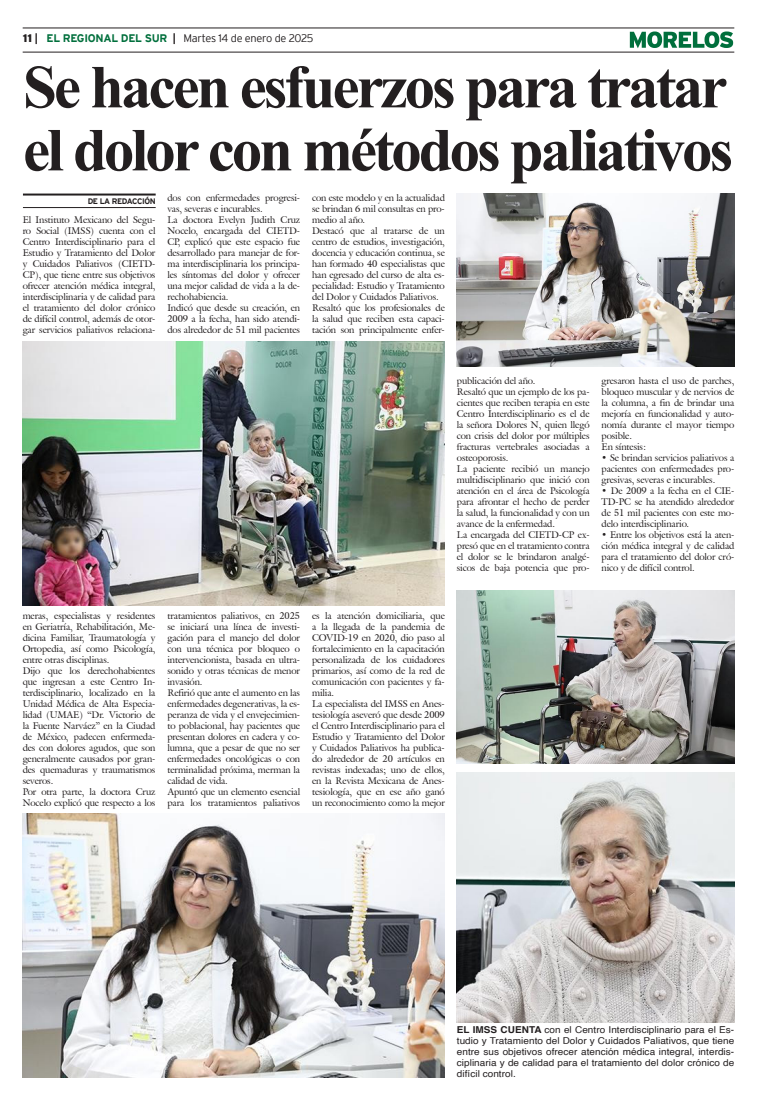
<style>
.page{position:relative;width:757px;height:1106px;background:#fff}
.page>*{position:absolute;margin:0;border:0;box-sizing:border-box;transform-origin:0 0}
.Cabeza_01{font:700 61px "Times New Roman";letter-spacing:-.05em;color:#231f20}
.t1{font:300 11px "Interstate";letter-spacing:-.025em;color:#231f20}
.t2{font:9.5px/11px "Galliard IT Cby BT";letter-spacing:-.01em;color:#231f20;text-align:justify}
.Pie_de_foto{font:9.5px/11px "Helvetica";letter-spacing:.005em;color:#231f20;text-align:justify;scale:1.05 1}
.t3{font:700 8px "Interstate";letter-spacing:-.05em;color:#231f20}
.s1{font-weight:900}
.s2{font-weight:700}
.s3{font-weight:700;color:#006f3c}
</style>
<div class="page">
<hr style="left:23px;top:28px;width:711px;height:1px;background:#231f20">
<hr style="left:23px;top:52px;width:711px;height:1px;background:#231f20">
<svg style="left:630px;top:31px;width:103px;height:17px"></svg>
<hr style="left:23px;top:193px;width:133px;height:2px;background:#231f20">
<hr style="left:23px;top:207px;width:133px;height:1px;background:#231f20">
<img style="left:23px;top:342px;width:422px;height:263px">
<img style="left:23px;top:814px;width:422px;height:263px">
<img style="left:457px;top:193px;width:277px;height:174px">
<img style="left:457px;top:590px;width:277px;height:174px">
<img style="left:457px;top:772px;width:277px;height:250px">
<p class="t1" style="left:23px;top:32px;width:292px"><span class="s1">11</span> <span class="s2">|</span> <span class="s3">EL REGIONAL DEL SUR</span> <span class="s2">|</span> Martes 14 de enero de 2025</p>
<p class="Cabeza_01" style="left:23px;top:43px;width:706px">Se hacen esfuerzos para tratar</p>
<p class="Cabeza_01" style="left:23px;top:106px;width:712px">el dolor con métodos paliativos</p>
<p class="t3" style="left:88px;top:197px;width:69px">DE LA REDACCIÓN</p>
<p class="t2" style="left:167px;top:192px;width:134px">dos con enfermedades progresi&shy;vas, severas e incurables.</p>
<p class="t2" style="left:167px;top:214px;width:134px">La doctora Evelyn Judith Cruz Nocelo, encargada del CIETD-CP, explicó que este espacio fue desarrollado para manejar de for&shy;ma interdisciplinaria los principa&shy;les síntomas del dolor y ofrecer una mejor calidad de vida a la de&shy;rechohabiencia.</p>
<p class="t2" style="left:167px;top:302px;width:134px">Indicó que desde su creación, en 2009 a la fecha, han sido atendi&shy;dos alrededor de 51 mil pacientes</p>
<p class="t2" style="left:312px;top:192px;width:134px">con este modelo y en la actualidad se brindan 6 mil consultas en pro&shy;medio al año.</p>
<p class="t2" style="left:312px;top:225px;width:134px">Destacó que al tratarse de un centro de estudios, investigación, docencia y educación continua, se han formado 40 especialistas que han egresado del curso de alta es&shy;pecialidad: Estudio y Tratamiento del Dolor y Cuidados Paliativos.</p>
<p class="t2" style="left:312px;top:302px;width:134px">Resaltó que los profesionales de la salud que reciben esta capaci&shy;tación son principalmente enfer-</p>
<p class="t2" style="left:23px;top:214px;width:134px">El Instituto Mexicano del Segu&shy;ro Social (IMSS) cuenta con el Centro Interdisciplinario para el Estudio y Tratamiento del Dolor y Cuidados Paliativos (CIETD-CP), que tiene entre sus objetivos ofrecer atención médica integral, interdisciplinaria y de calidad para el tratamiento del dolor crónico de difícil control, además de otor&shy;gar servicios paliativos relaciona-</p>
<p class="t2" style="left:457px;top:375px;width:80px">publicación del año.</p>
<p class="t2" style="left:457px;top:386px;width:134px">Resaltó que un ejemplo de los pa&shy;cientes que reciben terapia en este Centro Interdisciplinario es el de la señora Dolores N, quien llegó con crisis del dolor por múltiples fracturas vertebrales asociadas a osteoporosis.</p>
<p class="t2" style="left:457px;top:463px;width:134px">La paciente recibió un manejo multidisciplinario que inició con atención en el área de Psicología para afrontar el hecho de perder la salud, la funcionalidad y con un avance de la enfermedad.</p>
<p class="t2" style="left:457px;top:529px;width:134px">La encargada del CIETD-CP ex&shy;presó que en el tratamiento contra el dolor se le brindaron analgé&shy;sicos de baja potencia que pro-</p>
<p class="t2" style="left:601px;top:375px;width:134px">gresaron hasta el uso de parches, bloqueo muscular y de nervios de la columna, a fin de brindar una mejoría en funcionalidad y auto&shy;nomía durante el mayor tiempo posible.</p>
<p class="t2" style="left:601px;top:441px;width:46px">En síntesis:</p>
<p class="t2" style="left:601px;top:452px;width:134px">• Se brindan servicios paliativos a pacientes con enfermedades pro&shy;gresivas, severas e incurables.</p>
<p class="t2" style="left:601px;top:485px;width:134px">• De 2009 a la fecha en el CIE-TD-PC se ha atendido alrededor de 51 mil pacientes con este mo&shy;delo interdisciplinario.</p>
<p class="t2" style="left:601px;top:529px;width:134px">• Entre los objetivos está la aten&shy;ción médica integral y de calidad para el tratamiento del dolor cró&shy;nico y de difícil control.</p>
<p class="t2" style="left:23px;top:609px;width:134px">meras, especialistas y residentes en Geriatría, Rehabilitación, Me&shy;dicina Familiar, Traumatología y Ortopedia, así como Psicología, entre otras disciplinas.</p>
<p class="t2" style="left:23px;top:664px;width:134px">Dijo que los derechohabientes que ingresan a este Centro In&shy;terdisciplinario, localizado en la Unidad Médica de Alta Especia&shy;lidad (UMAE) “Dr. Victorio de la Fuente Narváez” en la Ciudad de México, padecen enfermeda&shy;des con dolores agudos, que son generalmente causados por gran&shy;des quemaduras y traumatismos severos.</p>
<p class="t2" style="left:23px;top:785px;width:134px">Por otra parte, la doctora Cruz<br>Nocelo explicó que respecto a los</p>
<p class="t2" style="left:167px;top:609px;width:134px">tratamientos paliativos, en 2025 se iniciará una línea de investi&shy;gación para el manejo del dolor con una técnica por bloqueo o intervencionista, basada en ultra&shy;sonido y otras técnicas de menor invasión.</p>
<p class="t2" style="left:167px;top:686px;width:134px">Refirió que ante el aumento en las enfermedades degenerativas, la es&shy;peranza de vida y el envejecimien&shy;to poblacional, hay pacientes que presentan dolores en cadera y co&shy;lumna, que a pesar de que no ser enfermedades oncológicas o con terminalidad próxima, merman la calidad de vida.</p>
<p class="t2" style="left:167px;top:785px;width:134px">Apuntó que un elemento esencial para los tratamientos paliativos</p>
<p class="t2" style="left:312px;top:609px;width:134px">es la atención domiciliaria, que a la llegada de la pandemia de COVID-19 en 2020, dio paso al fortalecimiento en la capacitación personalizada de los cuidadores primarios, así como de la red de comunicación con pacientes y fa&shy;milia.</p>
<p class="t2" style="left:312px;top:697px;width:134px">La especialista del IMSS en Anes&shy;tesiología aseveró que desde 2009 el Centro Interdisciplinario para el Estudio y Tratamiento del Dolor y Cuidados Paliativos ha publica&shy;do alrededor de 20 artículos en revistas indexadas; uno de ellos, en la Revista Mexicana de Anes&shy;tesiología, que en ese año ganó un reconocimiento como la mejor</p>
<p class="Pie_de_foto" style="left:457px;top:1024px;width:266px"><span class="s2">EL IMSS CUENTA</span> con el Centro Interdisciplinario para el Es&shy;tudio y Tratamiento del Dolor y Cuidados Paliativos, que tiene entre sus objetivos ofrecer atención médica integral, interdis&shy;ciplinaria y de calidad para el tratamiento del dolor crónico de difícil control.</p>
</div>
